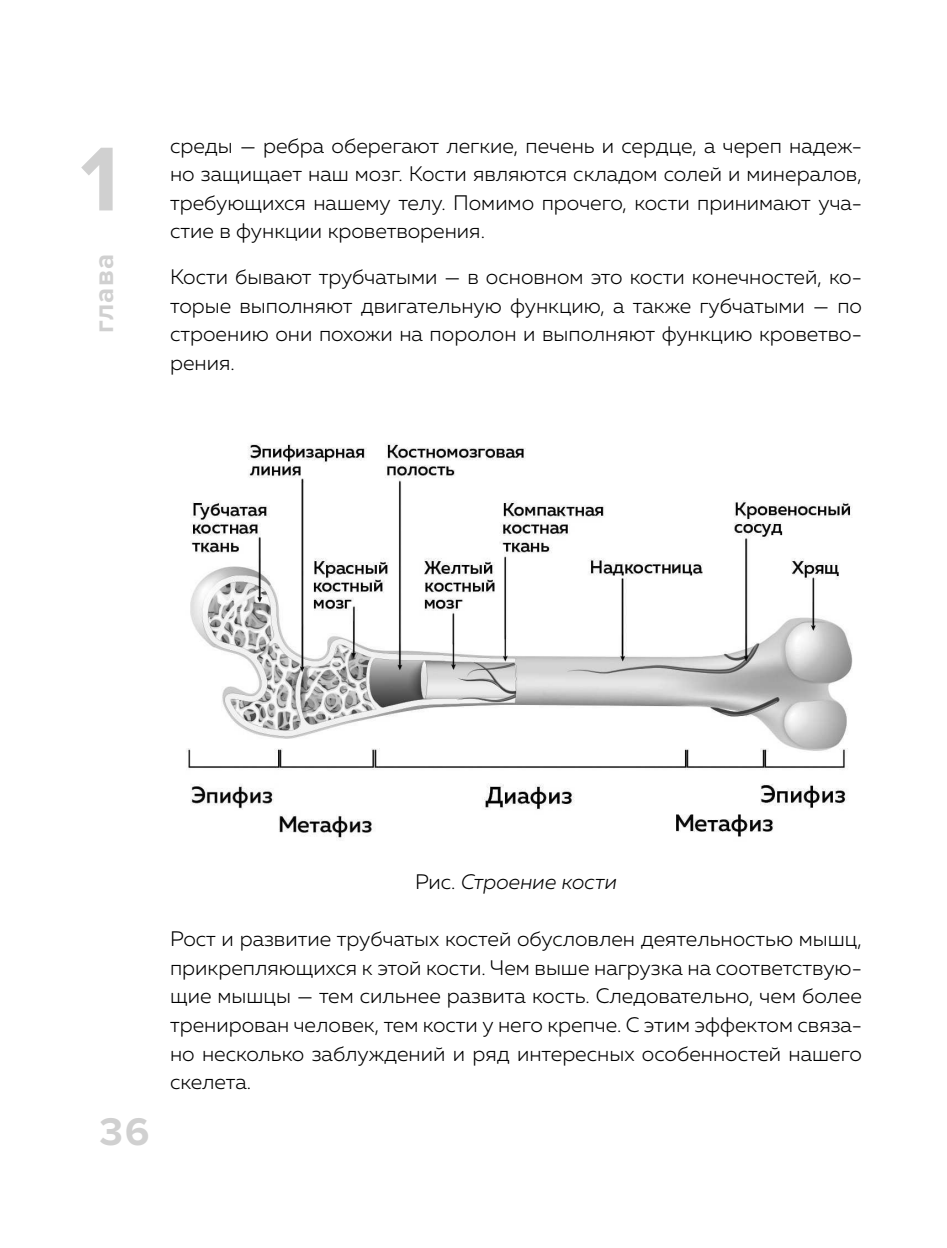
<style>
.page{position:relative;width:947px;height:1248px;background:#fff}
.page>*{position:absolute;margin:0;border:0;box-sizing:border-box;transform-origin:0 0}
.t1{font:700 94px "Proxima Nova";color:#d0d0d0}
.t2{font:700 40px "Proxima Nova";color:#d0d0d0}
.t3{font:700 28px "Proxima Nova";letter-spacing:.05em;color:#d0d0d0}
.t4{font:300 21px/28.6px "Muller";color:#000;text-align:justify}
.t5{font:italic 300 21px "Muller";color:#000}
.s1{font-style:normal}
</style>
<div class="page">
<img style="left:187px;top:443px;width:665px;height:395px">
<h1 class="t1" style="left:80px;top:140px;width:40px">1</h1>
<h3 class="t3" style="left:92px;top:333px;width:81px;rotate:-90deg">глава</h3>
<p class="t4" style="left:170px;top:133px;width:693px">среды — ребра оберегают легкие, печень и сердце, а череп надеж&shy;но защищает наш мозг. Кости являются складом солей и минералов, требующихся нашему телу. Помимо прочего, кости принимают уча&shy;стие в функции кроветворения.</p>
<p class="t4" style="left:170px;top:264px;width:693px">Кости бывают трубчатыми — в основном это кости конечностей, ко&shy;торые выполняют двигательную функцию, а также губчатыми — по строению они похожи на поролон и выполняют функцию кроветво&shy;рения.</p>
<h2 class="t2" style="left:99px;top:1114px;width:51px">36</h2>
<p class="t5" style="left:415px;top:874px;width:203px"><span class="s1">Рис.</span> Строение кости</p>
<p class="t4" style="left:170px;top:926px;width:693px">Рост и развитие трубчатых костей обусловлен деятельностью мышц, прикрепляющихся к этой кости. Чем выше нагрузка на соответствую&shy;щие мышцы — тем сильнее развита кость. Следовательно, чем более тренирован человек, тем кости у него крепче. С этим эффектом связа&shy;но несколько заблуждений и ряд интересных особенностей нашего скелета.</p>
</div>
